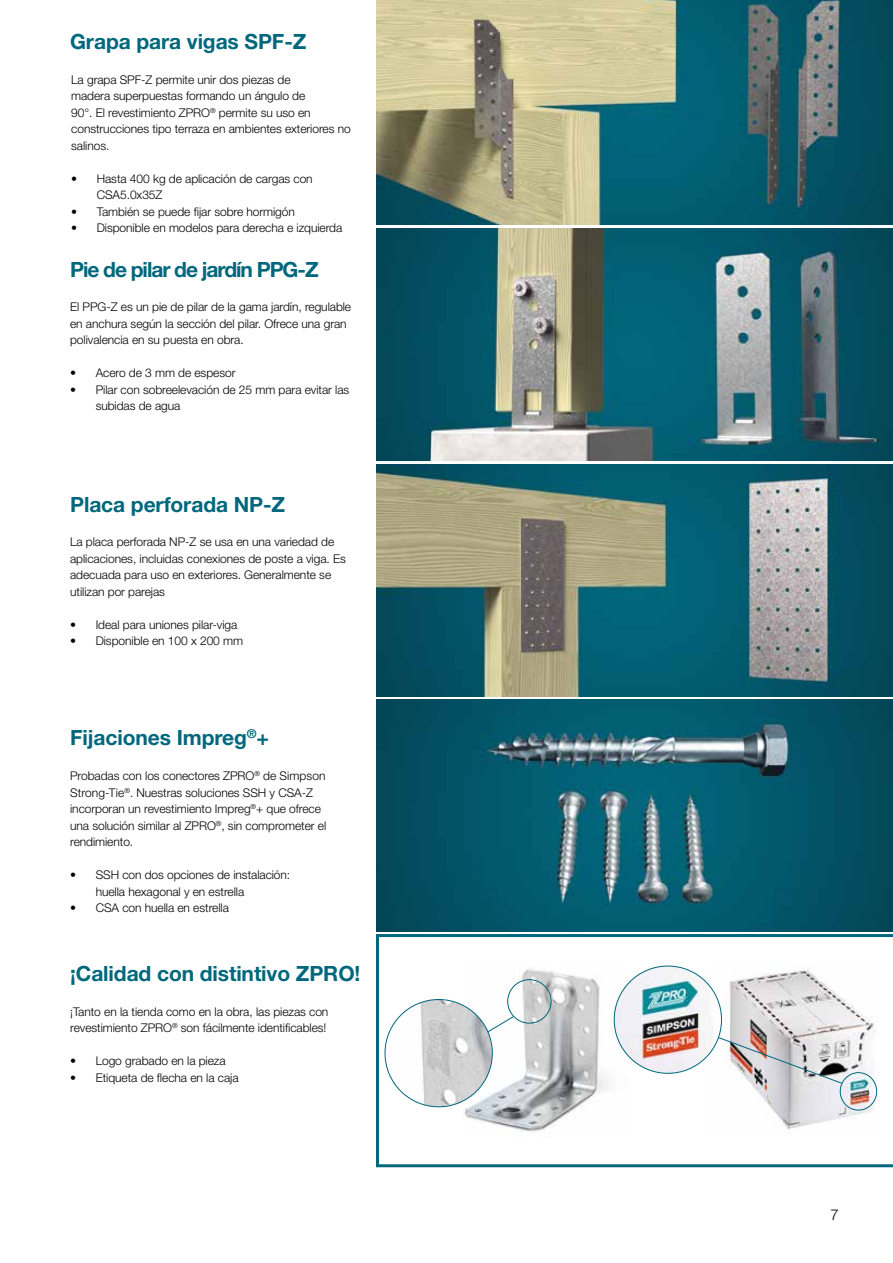
<style>
.page{position:relative;width:893px;height:1263px;background:#fff}
.page>*{position:absolute;margin:0;border:0;box-sizing:border-box;transform-origin:0 0}
.t1{font:700 21px "Helvetica Neue LT Std";letter-spacing:-.005em;color:#00677c}
.t2{font:700 21px "Helvetica Neue LT Std";letter-spacing:-.05em;color:#00677c}
.t3{font:300 15px "Helvetica Neue LT Std";color:#000}
.t4{font:300 12px/16.5px "Helvetica Neue LT Std";letter-spacing:-.005em;color:#000}
</style>
<div class="page">
<img style="left:376px;top:0;width:517px;height:225px">
<img style="left:376px;top:229px;width:517px;height:231px">
<img style="left:376px;top:464px;width:517px;height:232px">
<img style="left:376px;top:700px;width:517px;height:232px">
<svg style="left:376px;top:934px;width:517px;height:233px"></svg>
<img style="left:463px;top:966px;width:166px;height:170px">
<img style="left:708px;top:966px;width:170px;height:170px">
<img style="left:385px;top:999px;width:107px;height:108px;border-radius:54px">
<img style="left:614px;top:966px;width:107px;height:107px;border-radius:54px">
<div style="left:507px;top:979px;width:44px;height:44px;border:1px solid #00677c;border-radius:50%"></div>
<div style="left:840px;top:1072px;width:37px;height:38px;border:1px solid #00677c;border-radius:50%"></div>
<svg style="left:487px;top:1016px;width:27px;height:16px"></svg>
<img style="left:718px;top:1037px;width:124px;height:47px">
<h1 class="t1" style="left:70px;top:29px;width:238px">Grapa para vigas SPF-Z</h1>
<p class="t4" style="left:71px;top:71px;width:281px">La grapa SPF-Z permite unir dos piezas de<br>madera superpuestas formando un ángulo de<br>90°. El revestimiento ZPRO<sup>®</sup> permite su uso en construcciones tipo terraza en ambientes exteriores no salinos.</p>
<p class="t4" style="left:97px;top:170px;width:217px;text-indent:-26px">• Hasta 400 kg de aplicación de cargas con<br>CSA5.0x35Z</p>
<p class="t4" style="left:71px;top:203px;width:225px">• También se puede fijar sobre hormigón</p>
<p class="t4" style="left:71px;top:220px;width:273px">• Disponible en modelos para derecha e izquierda</p>
<h1 class="t2" style="left:70px;top:256px;width:250px">Pie de pilar de jardín PPG-Z</h1>
<p class="t4" style="left:70px;top:299px;width:283px">El PPG-Z es un pie de pilar de la gama jardín, regulable en anchura según la sección del pilar. Ofrece una gran polivalencia en su puesta en obra.</p>
<p class="t4" style="left:70px;top:365px;width:167px">• Acero de 3 mm de espesor</p>
<p class="t4" style="left:96px;top:381px;width:255px;text-indent:-26px">• Pilar con sobreelevación de 25 mm para evitar las subidas de agua</p>
<h1 class="t1" style="left:70px;top:491px;width:216px">Placa perforada NP-Z</h1>
<p class="t4" style="left:70px;top:534px;width:277px">La placa perforada NP-Z se usa en una variedad de aplicaciones, incluidas conexiones de poste a viga. Es adecuada para uso en exteriores. Generalmente se utilizan por parejas</p>
<p class="t4" style="left:70px;top:616px;width:169px">• Ideal para uniones pilar-viga</p>
<p class="t4" style="left:70px;top:633px;width:174px">• Disponible en 100 x 200 mm</p>
<h1 class="t1" style="left:70px;top:725px;width:200px">Fijaciones Impreg<sup>®</sup>+</h1>
<p class="t4" style="left:70px;top:767px;width:258px">Probadas con los conectores ZPRO<sup>®</sup> de Simpson Strong-Tie<sup>®</sup>. Nuestras soluciones SSH y CSA-Z incorporan un revestimiento Impreg<sup>®</sup>+ que ofrece una solución similar al ZPRO<sup>®</sup>, sin comprometer el rendimiento.</p>
<p class="t4" style="left:96px;top:866px;width:196px;text-indent:-26px">• SSH con dos opciones de instalación: huella hexagonal y en estrella</p>
<p class="t4" style="left:70px;top:899px;width:160px">• CSA con huella en estrella</p>
<h1 class="t1" style="left:70px;top:960px;width:292px">¡Calidad con distintivo ZPRO!</h1>
<p class="t4" style="left:70px;top:1003px;width:260px">¡Tanto en la tienda como en la obra, las piezas con revestimiento ZPRO<sup>®</sup> son fácilmente identificables!</p>
<p class="t4" style="left:70px;top:1052px;width:157px">• Logo grabado en la pieza</p>
<p class="t4" style="left:70px;top:1069px;width:170px">• Etiqueta de flecha en la caja</p>
<p class="t3" style="left:831px;top:1205px;width:10px">7</p>
</div>
